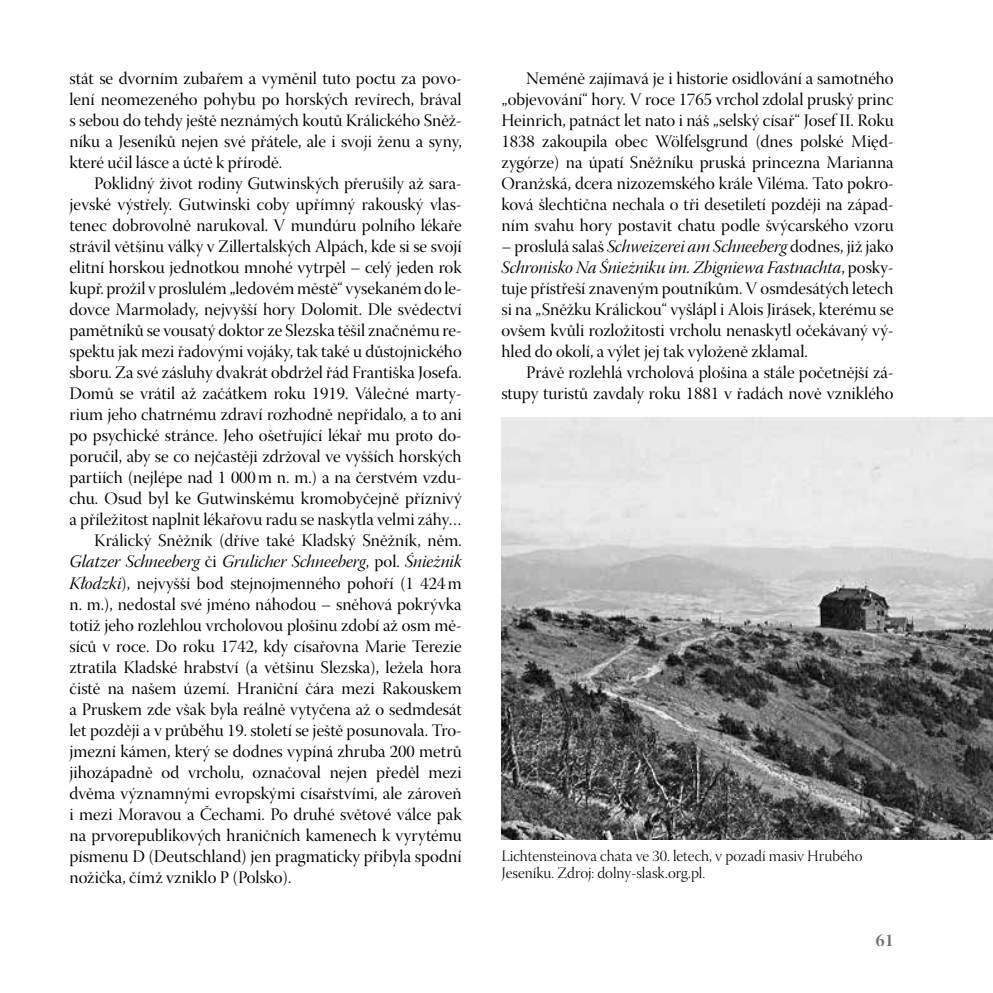
<style>
.page{position:relative;width:993px;height:993px;background:#fff}
.page>*{position:absolute;margin:0;border:0;box-sizing:border-box;transform-origin:0 0}
.t1{font:17.5px/21px "Warnock Pro Disp";color:#000;text-align:justify}
.t2{font:17.5px "Warnock Pro It Disp";color:#000}
.t3{font:17.5px "Warnock Pro Bold Disp";color:#6f6f6e}
.t4{font:15.75px/17.5px "Warnock Pro Light Disp";color:#000}
.s1{font-family:"Warnock Pro Disp"}
.s2{font-family:"Warnock Pro It Disp"}
</style>
<div class="page">
<img style="left:501px;top:417px;width:491px;height:421px">
<p class="t1" style="left:69px;top:70px;width:393px">stát se dvorním zubařem a vyměnil tuto poctu za povo&shy;lení neomezeného pohybu po horských revírech, brával s sebou do tehdy ještě neznámých koutů Králického Sněž&shy;níku a Jeseníků nejen své přátele, ale i svoji ženu a syny, které učil lásce a úctě k přírodě.</p>
<p class="t1" style="left:69px;top:175px;width:393px;text-align:right">Poklidný život rodiny Gutwinských přerušily až sara&shy;jevské výstřely. Gutwinski coby upřímný rakouský vlas&shy;tenec dobrovolně narukoval. V mundúru polního lékaře strávil většinu války v Zillertalských Alpách, kde si se svojí elitní horskou jednotkou mnohé vytrpěl – celý jeden rok kupř. prožil v proslulém „ledovém městě“ vysekaném do le&shy;dovce Marmolady, nejvyšší hory Dolomit. Dle svědectví pamětníků se vousatý doktor ze Slezska těšil značnému re&shy;spektu jak mezi řadovými vojáky, tak také u důstojnického sboru. Za své zásluhy dvakrát obdržel řád Františka Josefa.<br>Domů se vrátil až začátkem roku 1919. Válečné marty&shy;rium jeho chatrnému zdraví rozhodně nepřidalo, a to ani po psychické stránce. Jeho ošetřující lékař mu proto do&shy;poručil, aby se co nejčastěji zdržoval ve vyšších horských partiích (nejlépe nad 1 000m n. m.) a na čerstvém vzdu&shy;chu. Osud byl ke Gutwinskému kromobyčejně příznivý a příležitost naplnit lékařovu radu se naskytla velmi záhy… Králický Sněžník (dříve také Kladský Sněžník, něm.</p>
<p class="t2" style="left:69px;top:552px;width:393px">Glatzer Schneeberg <span class="s1">či</span> Grulicher Schneeberg<span class="s1">, pol.</span> Śnieżnik</p>
<p class="t1" style="left:69px;top:574px;width:393px"><span class="s2">Kłodzki</span>), nejvyšší bod stejnojmenného pohoří (1 424m n. m.), nedostal své jméno náhodou – sněhová pokrývka totiž jeho rozlehlou vrcholovou plošinu zdobí až osm mě&shy;síců v roce. Do roku 1742, kdy císařovna Marie Terezie ztratila Kladské hrabství (a většinu Slezska), ležela hora čistě na našem území. Hraniční čára mezi Rakouskem a Pruskem zde však byla reálně vytyčena až o sedmdesát let později a v průběhu 19. století se ještě posunovala. Tro&shy;jmezní kámen, který se dodnes vypíná zhruba 200 metrů jihozápadně od vrcholu, označoval nejen předěl mezi dvěma významnými evropskými císařstvími, ale zároveň i mezi Moravou a Čechami. Po druhé světové válce pak na prvorepublikových hraničních kamenech k vyrytému písmenu D (Deutschland) jen pragmaticky přibyla spodní nožička, čímž vzniklo P (Polsko).</p>
<p class="t1" style="left:501px;top:70px;width:393px;text-indent:25px">Neméně zajímavá je i historie osidlování a samotného „objevování“ hory. V roce 1765 vrchol zdolal pruský princ Heinrich, patnáct let nato i náš „selský císař“ Josef II. Roku 1838 zakoupila obec Wölfelsgrund (dnes polské Międ&shy;zygórze) na úpatí Sněžníku pruská princezna Marianna Oranžská, dcera nizozemského krále Viléma. Tato pokro&shy;ková šlechtična nechala o tři desetiletí později na západ&shy;ním svahu hory postavit chatu podle švýcarského vzoru</p>
<p class="t1" style="left:501px;top:238px;width:393px">– proslulá salaš <span class="s2">Schweizerei am Schneeberg</span> dodnes, již jako</p>
<p class="t2" style="left:501px;top:258px;width:393px">Schronisko Na Śnieżniku im. Zbigniewa Fastnachta<span class="s1">, posky-</span></p>
<p class="t1" style="left:501px;top:280px;width:393px">tuje přístřeší znaveným poutníkům. V osmdesátých letech si na „Sněžku Králickou“ vyšlápl i Alois Jirásek, kterému se ovšem kvůli rozložitosti vrcholu nenaskytl očekávaný vý&shy;hled do okolí, a výlet jej tak vyloženě zklamal.</p>
<p class="t1" style="left:501px;top:364px;width:393px;text-align:right">Právě rozlehlá vrcholová plošina a stále početnější zá&shy;stupy turistů zavdaly roku 1881 v řadách nově vzniklého</p>
<p class="t4" style="left:501px;top:847px;width:362px">Lichtensteinova chata ve 30. letech, v pozadí masiv Hrubého<br>Jeseníku. Zdroj: dolny-slask.org.pl.</p>
<p class="t3" style="left:875px;top:929px;width:19px">61</p>
</div>
